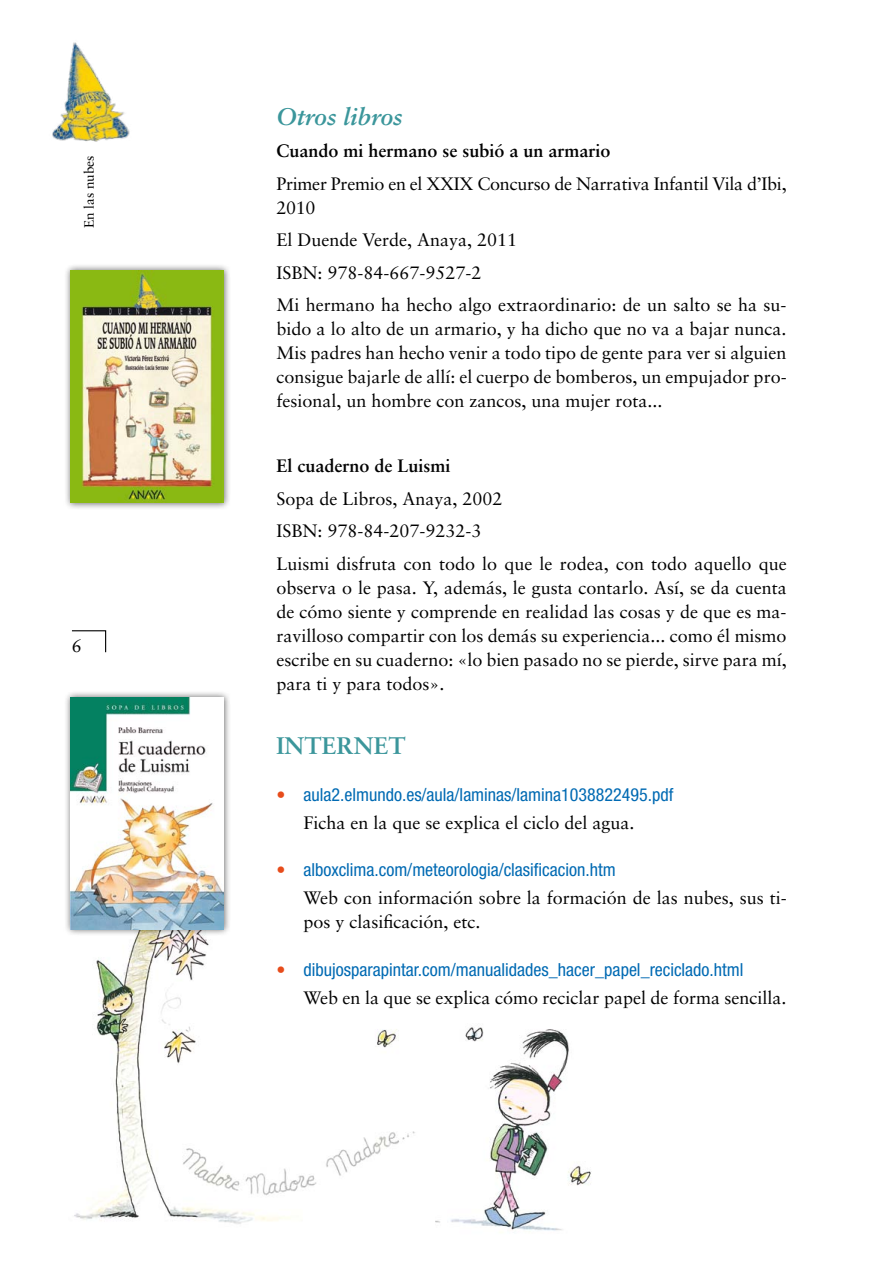
<style>
.page{position:relative;width:893px;height:1263px;background:#fff}
.page>*{position:absolute;margin:0;border:0;box-sizing:border-box;transform-origin:0 0}
.t1{font:italic 700 24px "Sabon";color:#3b969b}
.t2{font:700 24px "Sabon";color:#3b969b}
.t3{font:18px/24px "Sabon";color:#000}
.t4{font:condensed 18px "Helvetica Neue";color:#006ab3}
.t5{font:700 18px "Sabon";color:#000}
.t6{font:13.5px "Sabon";color:#000}
.s1{font-weight:700;font-stretch:normal;color:#e74c1b}
</style>
<div class="page">
<div style="left:64px;top:264px;width:167px;height:246px;background:#000;opacity:.6"></div>
<img style="left:71px;top:271px;width:153px;height:232px">
<img style="left:74px;top:936px;width:517px;height:295px">
<div style="left:64px;top:690px;width:167px;height:246px;background:#000;opacity:.6"></div>
<img style="left:71px;top:697px;width:153px;height:232px">
<svg style="left:72px;top:630px;width:35px;height:23px"></svg>
<img style="left:52px;top:42px;width:78px;height:100px">
<p class="t6" style="left:81px;top:228px;width:74px;rotate:-90deg">En las nubes</p>
<p class="t3" style="left:72px;top:634px;width:12px">6</p>
<h1 class="t1" style="left:276px;top:102px;width:128px">Otros libros</h1>
<p class="t5" style="left:276px;top:140px;width:336px">Cuando mi hermano se subió a un armario</p>
<p class="t3" style="left:276px;top:171px;width:512px">Primer Premio en el XXIX Concurso de Narrativa Infantil Vila d’Ibi,<br>2010</p>
<p class="t3" style="left:276px;top:223px;width:512px;line-height:32.5px">El Duende Verde, Anaya, 2011<br>ISBN: 978-84-667-9527-2<br>Mi hermano ha hecho algo extraordinario: de un salto se ha su-</p>
<p class="t3" style="left:276px;top:317px;width:512px;text-align:justify">bido a lo alto de un armario, y ha dicho que no va a bajar nunca.<br>Mis padres han hecho venir a todo tipo de gente para ver si alguien consigue bajarle de allí: el cuerpo de bomberos, un empujador pro&shy;fesional, un hombre con zancos, una mujer rota...</p>
<p class="t5" style="left:276px;top:455px;width:176px">El cuaderno de Luismi</p>
<p class="t3" style="left:276px;top:482px;width:512px;line-height:32.5px">Sopa de Libros, Anaya, 2002<br>ISBN: 978-84-207-9232-3<br>Luismi disfruta con todo lo que le rodea, con todo aquello que</p>
<p class="t3" style="left:276px;top:575px;width:512px;text-align:justify">observa o le pasa. Y, además, le gusta contarlo. Así, se da cuenta de cómo siente y comprende en realidad las cosas y de que es ma&shy;ravilloso compartir con los demás su experiencia... como él mismo escribe en su cuaderno: «lo bien pasado no se pierde, sirve para mí, para ti y para todos».</p>
<h1 class="t2" style="left:276px;top:730px;width:131px">Internet</h1>
<p class="t4" style="left:276px;top:784px;width:398px"><span class="s1">•</span> aula2.elmundo.es/aula/laminas/lamina1038822495.pdf</p>
<p class="t3" style="left:303px;top:811px;width:333px">Ficha en la que se explica el ciclo del agua.</p>
<p class="t4" style="left:276px;top:859px;width:341px"><span class="s1">•</span> alboxclima.com/meteorologia/clasificacion.htm</p>
<p class="t3" style="left:303px;top:886px;width:485px">Web con información sobre la formación de las nubes, sus ti&shy;pos y clasificación, etc.</p>
<p class="t4" style="left:276px;top:959px;width:469px"><span class="s1">•</span> dibujosparapintar.com/manualidades_hacer_papel_reciclado.html</p>
<p class="t3" style="left:303px;top:985px;width:485px">Web en la que se explica cómo reciclar papel de forma sencilla.</p>
</div>
